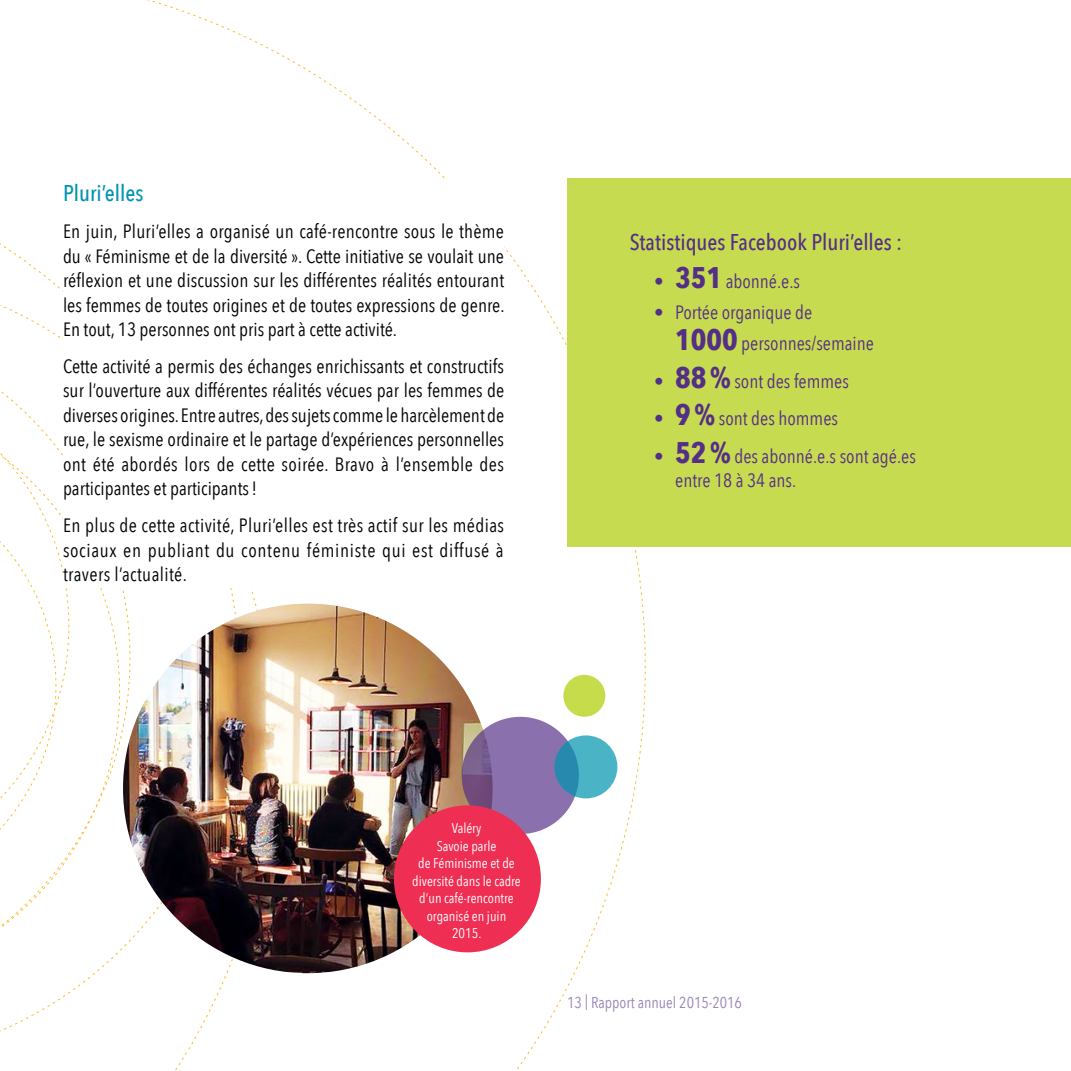
<style>
.page{position:relative;width:1071px;height:1071px;background:#fff}
.page>*{position:absolute;margin:0;border:0;box-sizing:border-box;transform-origin:0 0}
.t1{font:500 22.75px "Avenir Next Condensed";color:#542f87}
.t2{font:500 22.75px "Avenir Next Condensed";color:#0094b0}
.t3{font:19.25px/24.5px "Avenir Next Condensed";color:#000;text-align:justify}
.t4{font:19.25px/31.5px "Avenir Next Condensed";color:#542f87}
.t5{font:15.75px "Avenir Next Condensed";color:#9984b6}
.t6{font:14px/17.5px "Avenir Next Condensed";color:#fff;text-align:center}
.s1{font-weight:700;font-size:29.75px}
</style>
<div class="page">
<svg style="left:0;top:243px;width:272px;height:828px"></svg>
<div style="left:567px;top:178px;width:504px;height:369px;background:#c7db51"></div>
<img style="left:123px;top:604px;width:370px;height:369px;border-radius:185px">
<div style="left:63px;top:178px;width:441px;height:410px;background:#fff"></div>
<svg style="left:462px;top:717px;width:117px;height:117px;background:#856ba5"></svg>
<div style="left:563px;top:675px;width:42px;height:42px;background:#c7dc4b;border-radius:50%"></div>
<div style="left:394px;top:805px;width:147px;height:147px;background:#ee2f53;border-radius:50%"></div>
<svg style="left:554px;top:735px;width:63px;height:63px;background:#41a6bf"></svg>
<p class="t2" style="left:63px;top:180px;width:82px">Pluri’elles</p>
<p class="t3" style="left:63px;top:218px;width:443px">En juin, Pluri’elles a organisé un café-rencontre sous le thème du « Féminisme et de la diversité ». Cette initiative se voulait une réflexion et une discussion sur les différentes réalités entourant les femmes de toutes origines et de toutes expressions de genre.<br>En tout, 13 personnes ont pris part à cette activité.</p>
<p class="t3" style="left:63px;top:353px;width:443px">Cette activité a permis des échanges enrichissants et constructifs sur l’ouverture aux différentes réalités vécues par les femmes de diverses origines. Entre autres, des sujets comme le harcèlement de rue, le sexisme ordinaire et le partage d’expériences personnelles ont été abordés lors de cette soirée. Bravo à l’ensemble des participantes et participants!</p>
<p class="t3" style="left:63px;top:512px;width:443px">En plus de cette activité, Pluri’elles est très actif sur les médias sociaux en publiant du contenu féministe qui est diffusé à travers l’actualité.</p>
<p class="t1" style="left:630px;top:229px;width:274px">Statistiques Facebook Pluri’elles :</p>
<p class="t4" style="left:654px;top:265px;width:147px">• <span class="s1">351</span> abonné.e.s</p>
<p class="t4" style="left:675px;top:295px;width:200px;text-indent:-21px">• Portée organique de<br><span class="s1">1000</span> personnes/semaine</p>
<p class="t4" style="left:654px;top:364px;width:196px">• <span class="s1">88%</span> sont des femmes</p>
<p class="t4" style="left:654px;top:402px;width:185px">• <span class="s1">9%</span> sont des hommes</p>
<p class="t4" style="left:675px;top:443px;width:242px;line-height:24.5px;text-indent:-21px">• <span class="s1">52%</span> des abonné.e.s sont agé.es entre 18 à 34 ans.</p>
<p class="t6" style="left:412px;top:819px;width:110px">Valéry<br>Savoie parle<br>de Féminisme et de diversité dans le cadre d’un café-rencontre organisé en juin<br>2015.</p>
<p class="t5" style="left:567px;top:989px;width:177px">13 | Rapport annuel 2015-2016</p>
</div>
